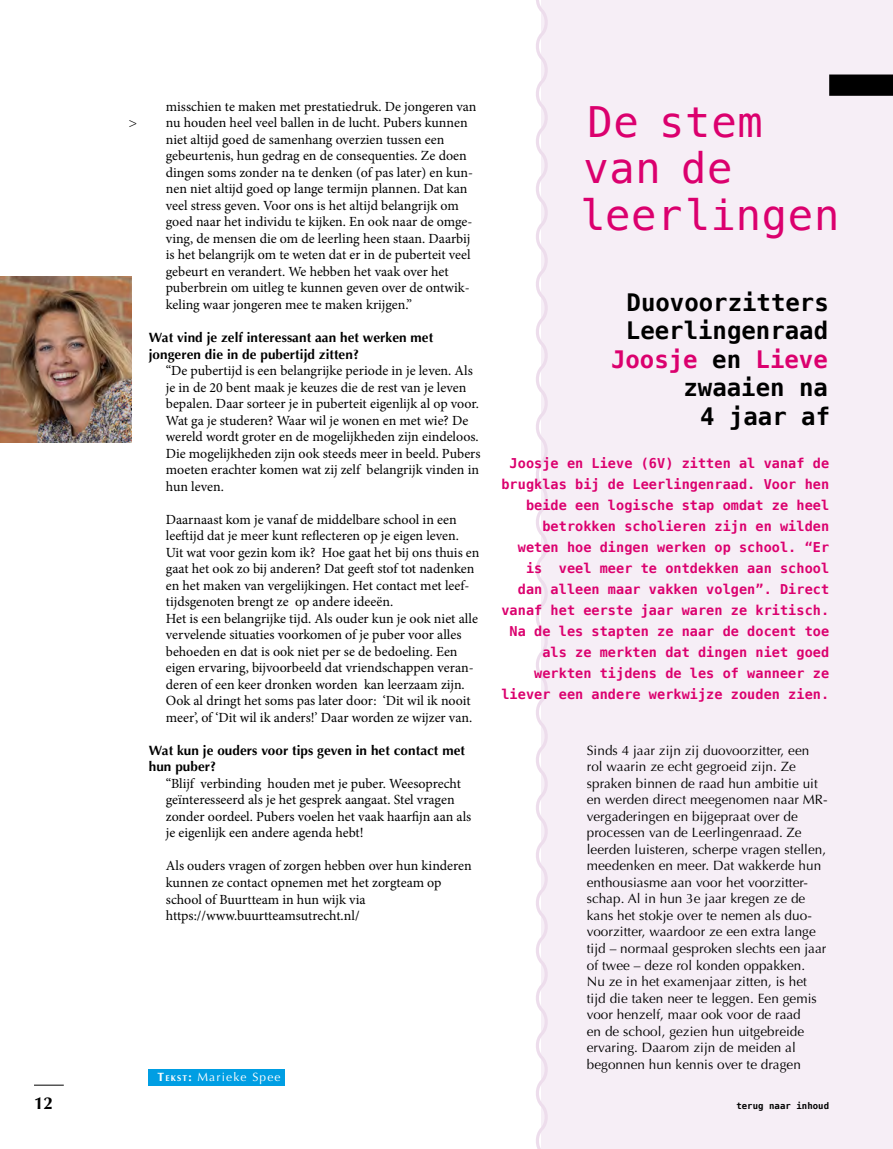
<style>
.page{position:relative;width:893px;height:1149px;background:#fff}
.page>*{position:absolute;margin:0;border:0;box-sizing:border-box;transform-origin:0 0}
.t1{font:42px/46.5px "Menlo";letter-spacing:.02em;color:#db006e}
.t2{font:700 24px/28.5px "Menlo";color:#000;text-align:right}
.t3{font:700 17.25px "Optima";color:#000}
.t4{font:13.95px/16.5px "Minion Pro";color:#000}
.t5{font:13.5px/16.5px "Optima";letter-spacing:.005em;color:#000}
.t6{font:700 13.5px/21px "Menlo";letter-spacing:.005em;color:#db006e;text-align:right}
.t7{font:700 13.5px/16.5px "Optima";letter-spacing:.005em;color:#000}
.t8{font:12px "Optima";letter-spacing:.1em;color:#fff}
.t9{font:700 9px "Menlo";letter-spacing:.005em;color:#000}
.s1{font-weight:700}
.s2{font-weight:700;font-size:8.4px}
.s3{color:#db006e}
</style>
<div class="page">
<div style="left:536px;top:0;width:357px;height:1148px;background:#f6eef6"></div>
<img style="left:0;top:277px;width:132px;height:165px">
<hr style="left:34px;top:1084px;width:30px;height:1px;background:#000">
<div style="left:149px;top:1068px;width:136px;height:17px;background:#009ee3"></div>
<div style="left:829px;top:74px;width:64px;height:22px;background:#000"></div>
<p class="t3" style="left:34px;top:1092px;width:21px">12</p>
<p class="t5" style="left:129px;top:115px;width:10px">&gt;</p>
<p class="t4" style="left:166px;top:98px;width:312px">misschien te maken met prestatiedruk. De jongeren van nu houden heel veel ballen in de lucht. Pubers kunnen niet altijd goed de samenhang overzien tussen een gebeurtenis, hun gedrag en de consequenties. Ze doen dingen soms zonder na te denken (of pas later) en kun&shy;nen niet altijd goed op lange termijn plannen. Dat kan veel stress geven. Voor ons is het altijd belangrijk om goed naar het individu te kijken. En ook naar de omge&shy;ving, de mensen die om de leerling heen staan. Daarbij is het belangrijk om te weten dat er in de puberteit veel gebeurt en verandert. We hebben het vaak over het puberbrein om uitleg te kunnen geven over de ontwik&shy;keling waar jongeren mee te maken krijgen.”</p>
<p class="t7" style="left:149px;top:329px;width:286px">Wat vind je zelf interessant aan het werken met jongeren die in de pubertijd zitten?</p>
<p class="t4" style="left:166px;top:362px;width:316px">“De pubertijd is een belangrijke periode in je leven. Als je in de 20 bent maak je keuzes die de rest van je leven bepalen. Daar sorteer je in puberteit eigenlijk al op voor.<br>Wat ga je studeren? Waar wil je wonen en met wie? De wereld wordt groter en de mogelijkheden zijn eindeloos.<br>Die mogelijkheden zijn ook steeds meer in beeld. Pubers moeten erachter komen wat zij zelf belangrijk vinden in hun leven.</p>
<p class="t4" style="left:166px;top:511px;width:315px">Daarnaast kom je vanaf de middelbare school in een leeftijd dat je meer kunt reflecteren op je eigen leven.<br>Uit wat voor gezin kom ik? Hoe gaat het bij ons thuis en gaat het ook zo bij anderen? Dat geeft stof tot nadenken en het maken van vergelijkingen. Het contact met leef&shy;tijdsgenoten brengt ze op andere ideeën.<br>Het is een belangrijke tijd. Als ouder kun je ook niet alle vervelende situaties voorkomen of je puber voor alles behoeden en dat is ook niet per se de bedoeling. Een eigen ervaring, bijvoorbeeld dat vriendschappen veran&shy;deren of een keer dronken worden kan leerzaam zijn.<br>Ook al dringt het soms pas later door: ‘Dit wil ik nooit meer’, of ‘Dit wil ik anders!’ Daar worden ze wijzer van.</p>
<p class="t7" style="left:149px;top:742px;width:318px">Wat kun je ouders voor tips geven in het contact met hun puber?</p>
<p class="t4" style="left:166px;top:775px;width:307px">“Blijf verbinding houden met je puber. Weesoprecht geïnteresseerd als je het gesprek aangaat. Stel vragen zonder oordeel. Pubers voelen het vaak haarfijn aan als je eigenlijk een andere agenda hebt!</p>
<p class="t4" style="left:166px;top:857px;width:307px">Als ouders vragen of zorgen hebben over hun kinderen kunnen ze contact opnemen met het zorgteam op school of Buurtteam in hun wijk via https://www.buurtteamsutrecht.nl/</p>
<p class="t8" style="left:157px;top:1069px;width:125px"><span class="s1">T</span><span class="s2">ekst</span><span class="s1">:</span> Marieke Spee</p>
<h1 class="t1" style="left:579px;top:99px;width:262px">De stem van de leerlingen</h1>
<h2 class="t2" style="left:611px;top:288px;width:221px">Duovoorzitters<br>Leerlingenraad<br><span class="s3">Joosje</span> en <span class="s3">Lieve </span>zwaaien na<br>4 jaar af</h2>
<p class="t6" style="left:501px;top:453px;width:329px">Joosje en Lieve (6V) zitten al vanaf de brugklas bij de Leerlingenraad. Voor hen beide een logische stap omdat ze heel betrokken scholieren zijn en wilden weten hoe dingen werken op school. “Er is veel meer te ontdekken aan school dan alleen maar vakken volgen”. Direct vanaf het eerste jaar waren ze kritisch.<br>Na de les stapten ze naar de docent toe als ze merkten dat dingen niet goed werkten tijdens de les of wanneer ze liever een andere werkwijze zouden zien.</p>
<p class="t5" style="left:587px;top:742px;width:242px">Sinds 4 jaar zijn zij duovoorzitter, een rol waarin ze echt gegroeid zijn. Ze spraken binnen de raad hun ambitie uit en werden direct meegenomen naar MR&shy;vergaderingen en bijgepraat over de processen van de Leerlingenraad. Ze leerden luisteren, scherpe vragen stellen, meedenken en meer. Dat wakkerde hun enthousiasme aan voor het voorzitter&shy;schap. Al in hun 3e jaar kregen ze de kans het stokje over te nemen als duo&shy;voorzitter, waardoor ze een extra lange tijd – normaal gesproken slechts een jaar of twee – deze rol konden oppakken.<br>Nu ze in het examenjaar zitten, is het tijd die taken neer te leggen. Een gemis voor henzelf, maar ook voor de raad<br>en de school, gezien hun uitgebreide ervaring. Daarom zijn de meiden al begonnen hun kennis over te dragen</p>
<p class="t9" style="left:736px;top:1098px;width:94px">terug naar inhoud</p>
</div>
